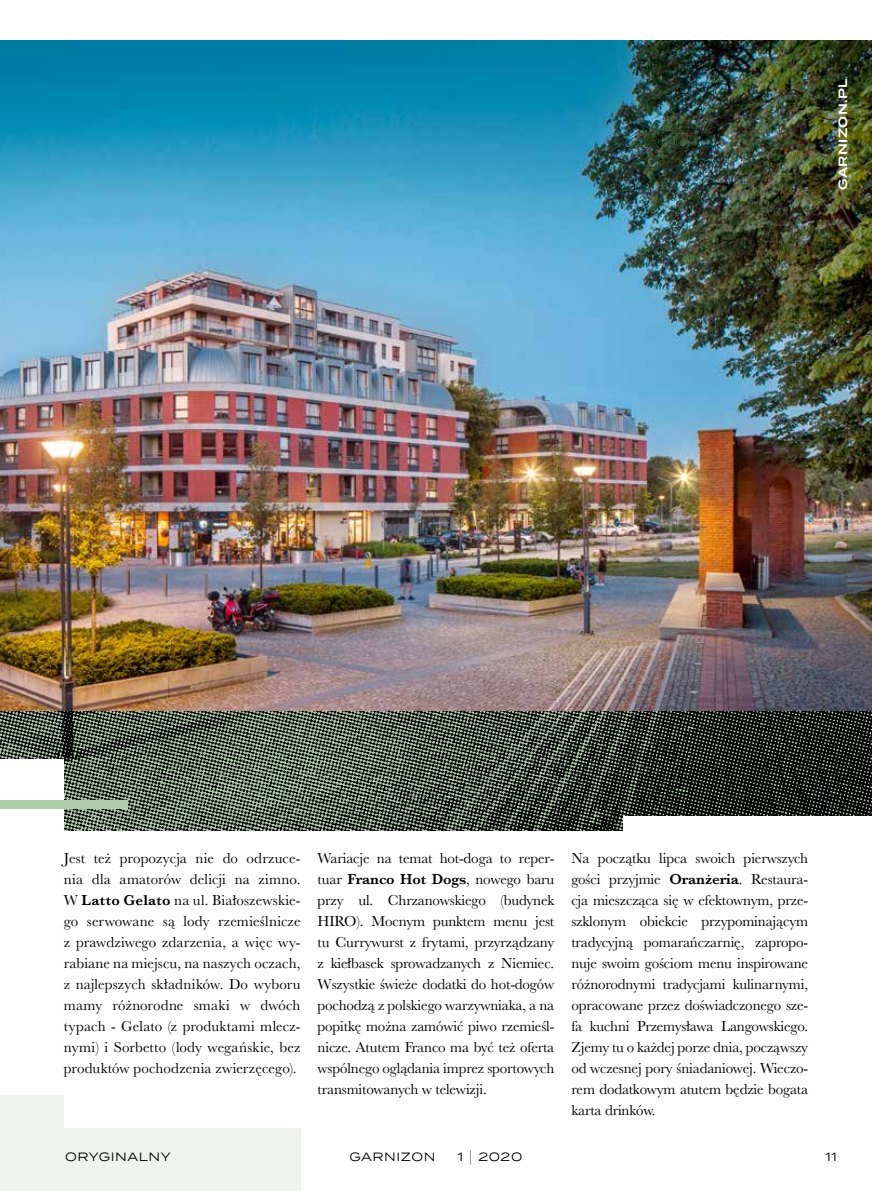
<style>
.page{position:relative;width:872px;height:1191px;background:#fff}
.page>*{position:absolute;margin:0;border:0;box-sizing:border-box;transform-origin:0 0}
.t1{font:15px/21px "Baskerville";letter-spacing:-.01em;color:#000;text-align:justify}
.t2{font:12px "Termina";letter-spacing:.05em;color:#000}
.t3{font:600 12px "Termina";letter-spacing:.04em;color:#fff}
.s1{font-weight:600}
.s2{font-weight:100;font-size:18px}
</style>
<div class="page">
<img style="left:0;top:40px;width:872px;height:671px">
<img style="left:0;top:711px;width:872px;height:119px">
<div style="left:0;top:759px;width:64px;height:115px;background:#fff"></div>
<div style="left:0;top:800px;width:128px;height:8px;background:#b0ceab"></div>
<div style="left:624px;top:815px;width:248px;height:18px;background:#fff"></div>
<div style="left:0;top:1095px;width:301px;height:96px;background:#eff5ee"></div>
<div style="left:64px;top:1092px;width:241px;height:35px;background:#fff"></div>
<p class="t3" style="left:834px;top:190px;width:113px;rotate:-90deg">GARNIZON.PL</p>
<p class="t1" style="left:64px;top:848px;width:238px">Jest też propozycja nie do odrzuce&shy;nia dla amatorów delicji na zimno.<br>W <span class="s1">Latto Gelato</span> na ul. Białoszewskie&shy;go serwowane są lody rzemieślnicze z prawdziwego zdarzenia, a więc wy&shy;rabiane na miejscu, na naszych oczach, z najlepszych składników. Do wyboru mamy różnorodne smaki w dwóch typach - Gelato (z produktami mlecz&shy;nymi) i Sorbetto (lody wegańskie, bez produktów pochodzenia zwierzęcego).</p>
<p class="t1" style="left:317px;top:848px;width:238px">Wariacje na temat hot-doga to reper&shy;tuar <span class="s1">Franco Hot Dogs</span>, nowego baru przy ul. Chrzanowskiego (budynek HIRO). Mocnym punktem menu jest tu Currywurst z frytami, przyrządzany z kiełbasek sprowadzanych z Niemiec.<br>Wszystkie świeże dodatki do hot-dogów pochodzą z polskiego warzywniaka, a na popitkę można zamówić piwo rzemieśl&shy;nicze. Atutem Franco ma być też oferta wspólnego oglądania imprez sportowych transmitowanych w telewizji.</p>
<p class="t1" style="left:571px;top:848px;width:238px">Na początku lipca swoich pierwszych gości przyjmie <span class="s1">Oranżeria</span>. Restaura&shy;cja mieszcząca się w efektownym, prze&shy;szklonym obiekcie przypominającym tradycyjną pomarańczarnię, zapropo&shy;nuje swoim gościom menu inspirowane różnorodnymi tradycjami kulinarnymi, opracowane przez doświadczonego sze&shy;fa kuchni Przemysława Langowskiego.<br>Zjemy tu o każdej porze dnia, począwszy od wczesnej pory śniadaniowej. Wieczo&shy;rem dodatkowym atutem będzie bogata karta drinków.</p>
<p class="t2" style="left:65px;top:1148px;width:107px">ORYGINALNY</p>
<p class="t2" style="left:349px;top:1148px;width:88px">GARNIZON</p>
<p class="t2" style="left:458px;top:1148px;width:66px">1 <span class="s2">|</span> 2020</p>
<p class="t2" style="left:825px;top:1148px;width:13px">11</p>
</div>
